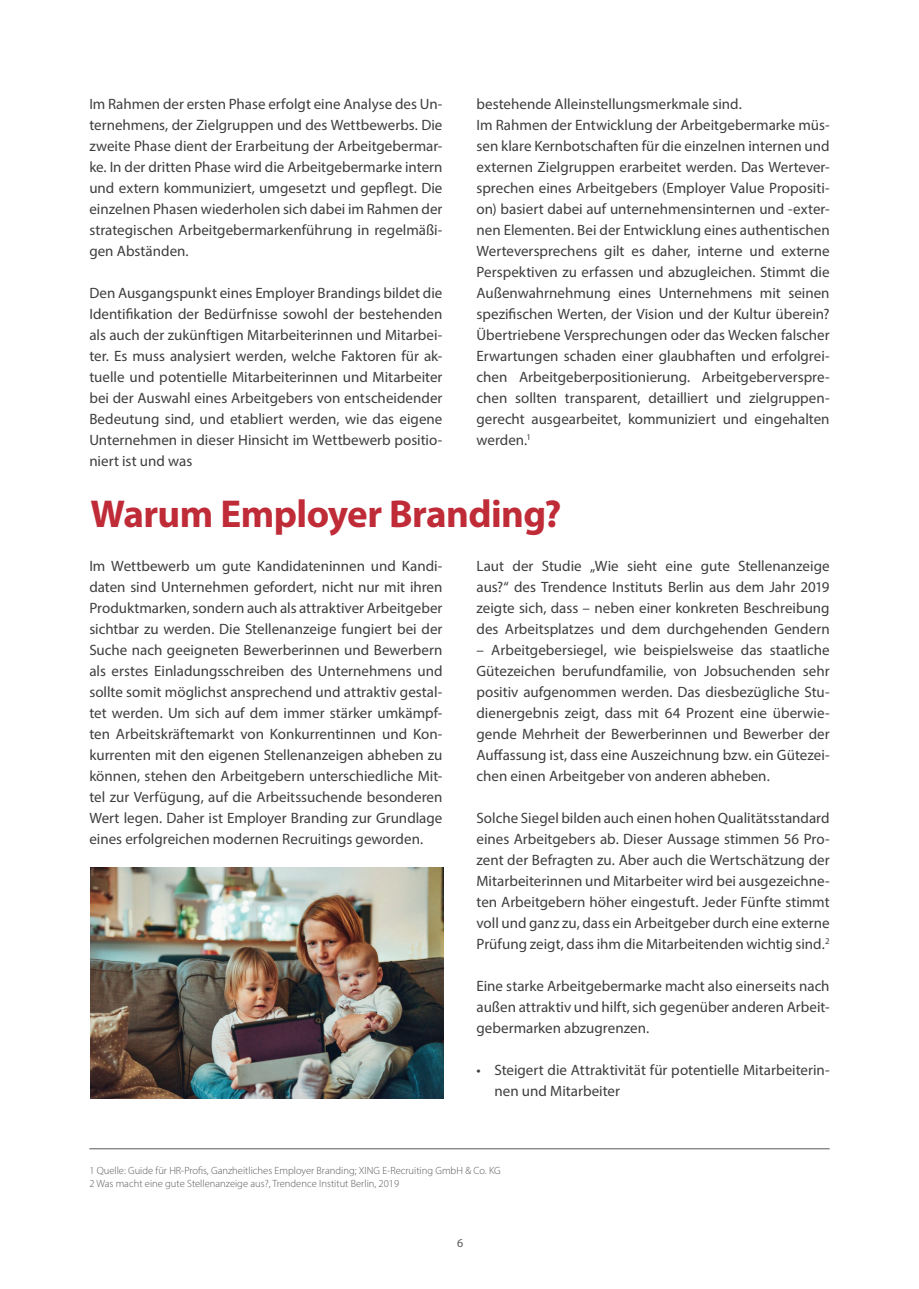
<style>
.page{position:relative;width:919px;height:1289px;background:#fff}
.page>*{position:absolute;margin:0;border:0;box-sizing:border-box;transform-origin:0 0}
.t1{font:700 39px "Myriad Pro";letter-spacing:-.015em;color:#bf2b37}
.t2{font:15px/21px "Myriad Pro";color:#3e3e3f;text-align:justify}
.t3{font:12px "Myriad Pro";color:#57585a}
.t4{font:300 10.5px/12.6px "Myriad Pro";color:#57585a}
</style>
<div class="page">
<hr style="left:89px;top:1148px;width:740px;height:1px;background:#57585a">
<img style="left:91px;top:867px;width:352px;height:231px">
<p class="t2" style="left:89px;top:93px;width:354px">Im Rahmen der ersten Phase erfolgt eine Analyse des Un&shy;ternehmens, der Zielgruppen und des Wettbewerbs. Die zweite Phase dient der Erarbeitung der Arbeitgebermar&shy;ke. In der dritten Phase wird die Arbeitgebermarke intern und extern kommuniziert, umgesetzt und gepflegt. Die einzelnen Phasen wiederholen sich dabei im Rahmen der strategischen Arbeitgebermarkenführung in regelmäßi&shy;gen Abständen.</p>
<p class="t2" style="left:89px;top:282px;width:354px">Den Ausgangspunkt eines Employer Brandings bildet die Identifikation der Bedürfnisse sowohl der bestehenden als auch der zukünftigen Mitarbeiterinnen und Mitarbei&shy;ter. Es muss analysiert werden, welche Faktoren für ak&shy;tuelle und potentielle Mitarbeiterinnen und Mitarbeiter bei der Auswahl eines Arbeitgebers von entscheidender Bedeutung sind, und etabliert werden, wie das eigene Unternehmen in dieser Hinsicht im Wettbewerb positio&shy;niert ist und was</p>
<p class="t2" style="left:476px;top:93px;width:354px;text-align:left">bestehende Alleinstellungsmerkmale sind.<br>Im Rahmen der Entwicklung der Arbeitgebermarke müs&shy;sen klare Kernbotschaften für die einzelnen internen und externen Zielgruppen erarbeitet werden. Das Wertever&shy;sprechen eines Arbeitgebers (Employer Value Propositi&shy;on) basiert dabei auf unternehmensinternen und -exter&shy;nen Elementen. Bei der Entwicklung eines authentischen Werteversprechens gilt es daher, interne und externe Perspektiven zu erfassen und abzugleichen. Stimmt die Außenwahrnehmung eines Unternehmens mit seinen spezifischen Werten, der Vision und der Kultur überein?<br>Übertriebene Versprechungen oder das Wecken falscher Erwartungen schaden einer glaubhaften und erfolgrei&shy;chen Arbeitgeberpositionierung. Arbeitgeberverspre&shy;chen sollten transparent, detailliert und zielgruppen&shy;gerecht ausgearbeitet, kommuniziert und eingehalten werden.<sup>1</sup></p>
<h1 class="t1" style="left:91px;top:488px;width:472px">Warum Employer Branding?</h1>
<p class="t2" style="left:476px;top:555px;width:354px">Laut der Studie „Wie sieht eine gute Stellenanzeige aus?“ des Trendence Instituts Berlin aus dem Jahr 2019 zeigte sich, dass – neben einer konkreten Beschreibung des Arbeitsplatzes und dem durchgehenden Gendern</p>
<p class="t2" style="left:476px;top:639px;width:354px">– Arbeitgebersiegel, wie beispielsweise das staatliche Gütezeichen berufundfamilie, von Jobsuchenden sehr positiv aufgenommen werden. Das diesbezügliche Stu&shy;dienergebnis zeigt, dass mit 64 Prozent eine überwie&shy;gende Mehrheit der Bewerberinnen und Bewerber der Auffassung ist, dass eine Auszeichnung bzw. ein Gütezei&shy;chen einen Arbeitgeber von anderen abheben.</p>
<p class="t2" style="left:476px;top:807px;width:354px">Solche Siegel bilden auch einen hohen Qualitätsstandard eines Arbeitgebers ab. Dieser Aussage stimmen 56 Pro&shy;zent der Befragten zu. Aber auch die Wertschätzung der Mitarbeiterinnen und Mitarbeiter wird bei ausgezeichne&shy;ten Arbeitgebern höher eingestuft. Jeder Fünfte stimmt voll und ganz zu, dass ein Arbeitgeber durch eine externe Prüfung zeigt, dass ihm die Mitarbeitenden wichtig sind.<sup>2</sup></p>
<p class="t2" style="left:476px;top:975px;width:354px">Eine starke Arbeitgebermarke macht also einerseits nach außen attraktiv und hilft, sich gegenüber anderen Arbeit&shy;gebermarken abzugrenzen.</p>
<p class="t2" style="left:494px;top:1059px;width:336px;text-indent:-18px">• Steigert die Attraktivität für potentielle Mitarbeiterin&shy;nen und Mitarbeiter</p>
<p class="t2" style="left:89px;top:555px;width:354px">Im Wettbewerb um gute Kandidateninnen und Kandi&shy;daten sind Unternehmen gefordert, nicht nur mit ihren Produktmarken, sondern auch als attraktiver Arbeitgeber sichtbar zu werden. Die Stellenanzeige fungiert bei der Suche nach geeigneten Bewerberinnen und Bewerbern als erstes Einladungsschreiben des Unternehmens und sollte somit möglichst ansprechend und attraktiv gestal&shy;tet werden. Um sich auf dem immer stärker umkämpf&shy;ten Arbeitskräftemarkt von Konkurrentinnen und Kon&shy;kurrenten mit den eigenen Stellenanzeigen abheben zu können, stehen den Arbeitgebern unterschiedliche Mit&shy;tel zur Verfügung, auf die Arbeitssuchende besonderen Wert legen. Daher ist Employer Branding zur Grundlage eines erfolgreichen modernen Recruitings geworden.</p>
<p class="t4" style="left:89px;top:1164px;width:413px">1 Quelle: Guide für HR-Profis, Ganzheitliches Employer Branding; XING E-Recruiting GmbH &amp; Co. KG<br>2 Was macht eine gute Stellenanzeige aus?, Trendence Institut Berlin, 2019</p>
<p class="t3" style="left:457px;top:1235px;width:8px">6</p>
</div>
